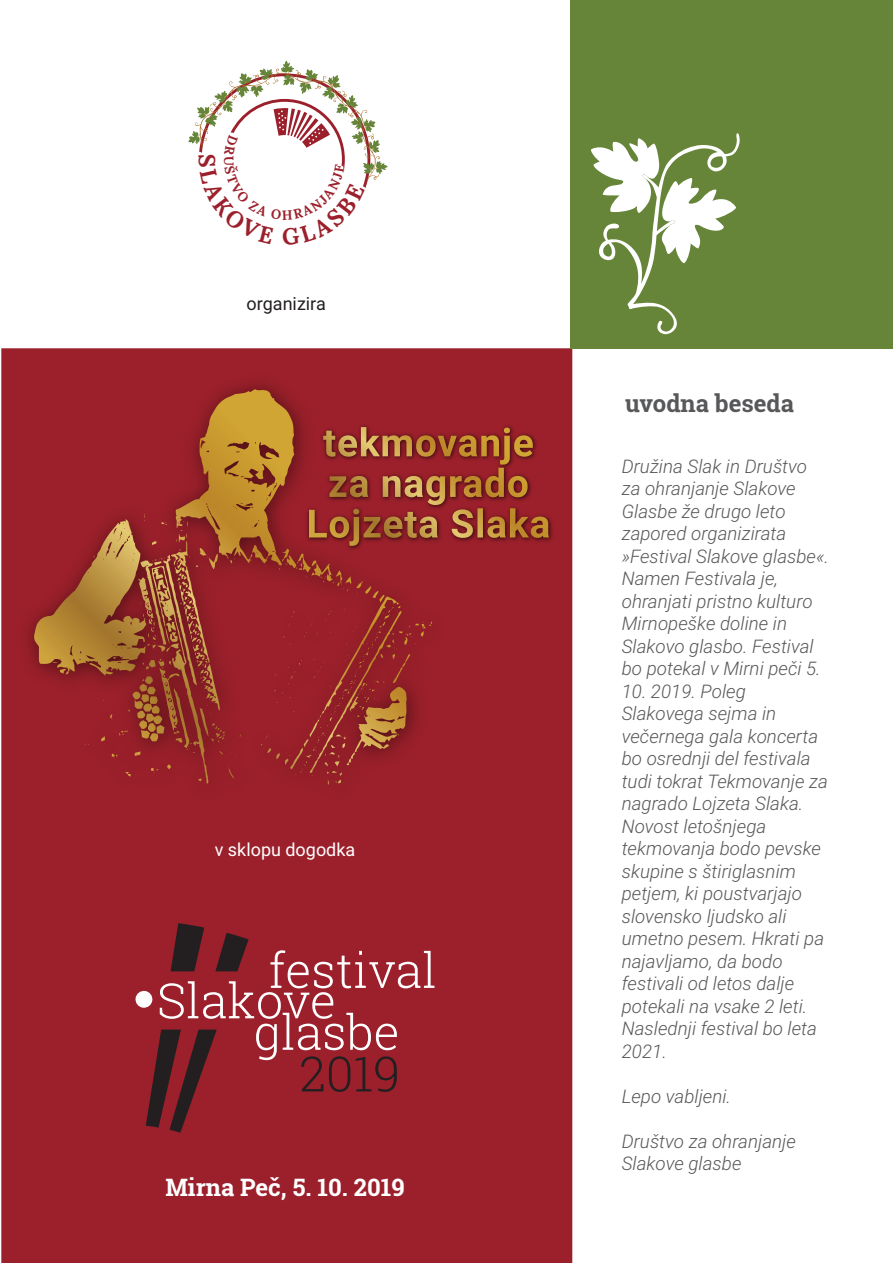
<style>
.page{position:relative;width:893px;height:1263px;background:#fff}
.page>*{position:absolute;margin:0;border:0;box-sizing:border-box;transform-origin:0 0}
.t1{font:700 24px "Roboto Slab";color:#fff}
.t2{font:700 24px "Roboto Slab";color:#57585a}
.t3{font:italic 300 18.75px/22.5px "Roboto";color:#57585a}
.t4{font:18px "Roboto";color:#fff}
.t5{font:18px "Roboto";color:#231f20}
</style>
<div class="page">
<div style="left:1px;top:348px;width:571px;height:915px;background:#9b202b"></div>
<div style="left:571px;top:0;width:322px;height:348px;background:#668539"></div>
<svg style="left:591px;top:133px;width:149px;height:201px"></svg>
<img style="left:11px;top:365px;width:449px;height:447px">
<svg style="left:174px;top:391px;width:108px;height:175px;background:#ab602b"></svg>
<img style="left:303px;top:421px;width:253px;height:132px">
<svg style="left:323px;top:427px;width:210px;height:30px;background:#a04f2f"></svg>
<svg style="left:135px;top:923px;width:299px;height:210px;background:#962e38"></svg>
<svg style="left:188px;top:61px;width:200px;height:127px"></svg>
<p class="t5" style="left:247px;top:291px;width:81px">organizira</p>
<p class="t4" style="left:215px;top:837px;width:142px">v sklopu dogodka</p>
<p class="t1" style="left:165px;top:1170px;width:241px">Mirna Peč, 5. 10. 2019</p>
<p class="t2" style="left:625px;top:387px;width:170px">uvodna beseda</p>
<p class="t3" style="left:622px;top:454px;width:209px">Družina Slak in Društvo za ohranjanje Slakove<br>Glasbe že drugo leto zapored organizirata »Festival Slakove glasbe«.<br>Namen Festivala je, ohranjati pristno kulturo<br>Mirnopeške doline in<br>Slakovo glasbo. Festival bo potekal v Mirni peči 5.</p>
<p class="t3" style="left:622px;top:679px;width:208px">10. 2019. Poleg<br>Slakovega sejma in večernega gala koncerta bo osrednji del festivala tudi tokrat Tekmovanje za nagrado Lojzeta Slaka.<br>Novost letošnjega tekmovanja bodo pevske skupine s štiriglasnim petjem, ki poustvarjajo slovensko ljudsko ali umetno pesem. Hkrati pa najavljamo, da bodo festivali od letos dalje potekali na vsake 2 leti.<br>Naslednji festival bo leta<br>2021.</p>
<p class="t3" style="left:622px;top:1084px;width:111px">Lepo vabljeni.</p>
<p class="t3" style="left:622px;top:1129px;width:176px">Društvo za ohranjanje<br>Slakove glasbe</p>
</div>
